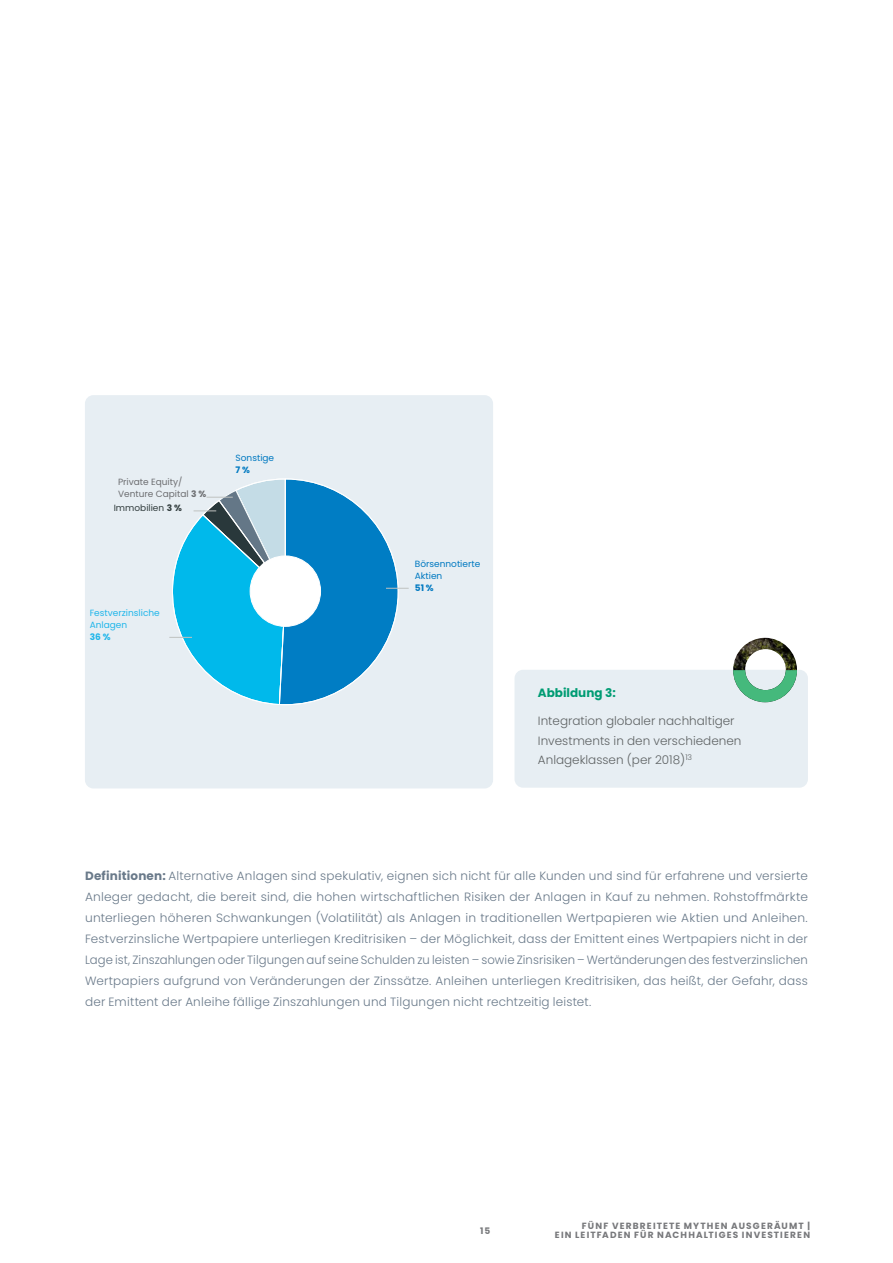
<style>
.page{position:relative;width:893px;height:1263px;background:#fff}
.page>*{position:absolute;margin:0;border:0;box-sizing:border-box;transform-origin:0 0}
.t1{font:300 12px/21px "Poppins";letter-spacing:.015em;color:#6a7a8a;text-align:justify}
.t2{font:300 12px/19.5px "Poppins";color:#5f6364}
.t3{font:700 12px "Poppins";color:#009c73}
.t4{font:700 9px/9px "Poppins";letter-spacing:.125em;color:#77787b;text-align:right}
.t5{font:9px/12px "Poppins";color:#6d6e71}
.t6{font:9px/12px "Poppins";color:#0079c1}
.t7{font:9px/12px "Poppins";color:#20b6ea}
.t8{font:9px "Poppins";color:#323d3e}
.t9{font:700 9px "Poppins";color:#0079c1}
.t10{font:700 9px "Poppins";color:#20b6ea}
.s1{font-weight:700}
</style>
<div class="page">
<div style="left:514px;top:670px;width:294px;height:118px;background:#e7eef3;border-radius:9px"></div>
<div style="left:85px;top:395px;width:408px;height:393px;background:#e7eef3;border-radius:9px"></div>
<svg style="left:169px;top:478px;width:240px;height:227px"></svg>
<svg style="left:733px;top:638px;width:64px;height:64px"></svg>
<p class="t5" style="left:118px;top:476px;width:90px">Private Equity/<br>Venture Capital <span class="s1">3 %</span></p>
<p class="t8" style="left:114px;top:503px;width:70px">Immobilien <span class="s1">3 %</span></p>
<p class="t6" style="left:236px;top:452px;width:40px">Sonstige</p>
<p class="t9" style="left:236px;top:465px;width:16px">7 %</p>
<p class="t7" style="left:90px;top:607px;width:72px">Festverzinsliche<br>Anlagen</p>
<p class="t10" style="left:90px;top:632px;width:22px">36 %</p>
<p class="t6" style="left:415px;top:558px;width:67px">Börsennotierte<br>Aktien</p>
<p class="t9" style="left:415px;top:583px;width:20px">51 %</p>
<p class="t3" style="left:538px;top:686px;width:79px">Abbildung 3:</p>
<p class="t2" style="left:538px;top:711px;width:205px">Integration globaler nachhaltiger<br>Investments in den verschiedenen<br>Anlageklassen (per 2018)<sup>13</sup></p>
<p class="t1" style="left:85px;top:866px;width:724px"><span class="s1">Definitionen:</span> Alternative Anlagen sind spekulativ, eignen sich nicht für alle Kunden und sind für erfahrene und versierte Anleger gedacht, die bereit sind, die hohen wirtschaftlichen Risiken der Anlagen in Kauf zu nehmen. Rohstoffmärkte unterliegen höheren Schwankungen (Volatilität) als Anlagen in traditionellen Wertpapieren wie Aktien und Anleihen.<br>Festverzinsliche Wertpapiere unterliegen Kreditrisiken – der Möglichkeit, dass der Emittent eines Wertpapiers nicht in der Lage ist, Zinszahlungen oder Tilgungen auf seine Schulden zu leisten – sowie Zinsrisiken – Wertänderungen des festverzinslichen Wertpapiers aufgrund von Veränderungen der Zinssätze. Anleihen unterliegen Kreditrisiken, das heißt, der Gefahr, dass der Emittent der Anleihe fällige Zinszahlungen und Tilgungen nicht rechtzeitig leistet.</p>
<p class="t4" style="left:480px;top:1226px;width:12px">15</p>
<p class="t4" style="left:555px;top:1221px;width:257px">FÜNF VERBREITETE MYTHEN AUSGERÄUMT |<br>EIN LEITFADEN FÜR NACHHALTIGES INVESTIEREN</p>
</div>
